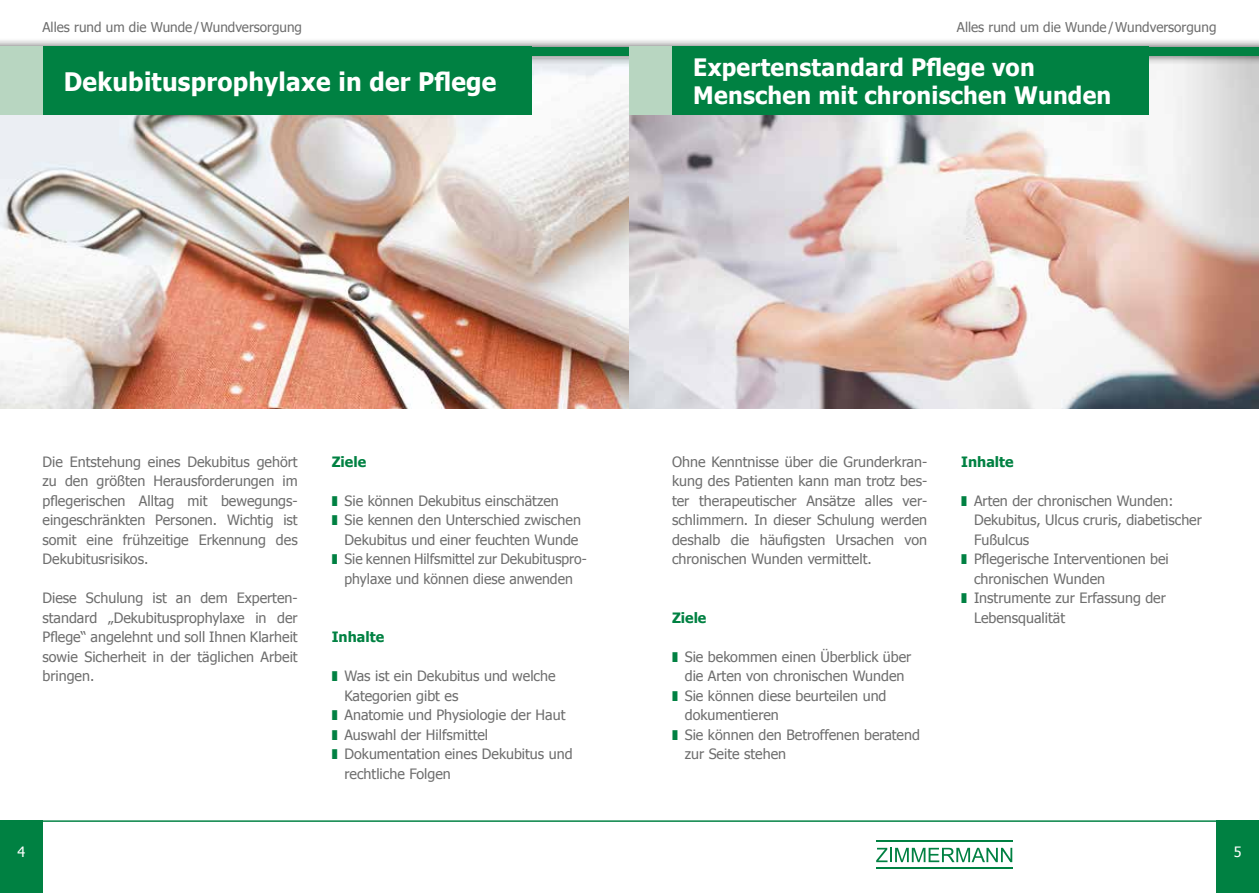
<style>
.page{position:relative;width:1259px;height:893px;background:#fff}
.page>*{position:absolute;margin:0;border:0;box-sizing:border-box;transform-origin:0 0}
.t1{font:700 25.5px "Tahoma";letter-spacing:.01em;color:#fff;scale:.96 1}
.t2{font:700 24px/28.5px "Tahoma";letter-spacing:.01em;color:#fff;scale:.96 1}
.t3{font:14.25px/19.5px "Tahoma";color:#6e6e6e;text-align:justify}
.t4{font:700 14.25px "Tahoma";color:#008142}
.t5{font:14.25px "Tahoma";color:#fff}
.t6{font:13.5px "Tahoma";color:#6e6e6e}
.s1{color:#008142}
</style>
<div class="page">
<img style="left:0;top:64px;width:629px;height:344px">
<img style="left:629px;top:64px;width:630px;height:344px">
<div style="left:0;top:38px;width:1259px;height:26px;background:#000;opacity:.75"></div>
<div style="left:0;top:47px;width:1259px;height:8px;background:#008142"></div>
<hr style="left:0;top:821px;width:1259px;height:1px;background:#008142">
<svg style="left:876px;top:848px;width:136px;height:14px"></svg>
<hr style="left:876px;top:840px;width:136px;height:2px;background:#008142">
<hr style="left:876px;top:867px;width:136px;height:2px;background:#008142">
<div style="left:0;top:821px;width:43px;height:72px;background:#008142"></div>
<div style="left:1216px;top:821px;width:43px;height:72px;background:#008142"></div>
<div style="left:43px;top:47px;width:488px;height:68px;background:#008142"></div>
<div style="left:0;top:47px;width:43px;height:68px;background:#b8d6c1"></div>
<div style="left:629px;top:47px;width:43px;height:68px;background:#b8d6c1"></div>
<div style="left:672px;top:47px;width:476px;height:68px;background:#008142"></div>
<p class="t6" style="left:43px;top:18px;width:261px">Alles rund um die Wunde/Wundversorgung</p>
<h1 class="t1" style="left:64px;top:63px;width:452px">Dekubitusprophylaxe in der Pflege</h1>
<p class="t6" style="left:957px;top:18px;width:261px">Alles rund um die Wunde/Wundversorgung</p>
<h2 class="t2" style="left:693px;top:51px;width:437px">Expertenstandard Pflege von<br>Menschen mit chronischen Wunden</h2>
<p class="t3" style="left:43px;top:451px;width:257px">Die Entstehung eines Dekubitus gehört zu den größten Herausforderungen im pflegerischen Alltag mit bewegungs&shy;eingeschränkten Personen. Wichtig ist somit eine frühzeitige Erkennung des Dekubitusrisikos.</p>
<p class="t3" style="left:43px;top:587px;width:257px">Diese Schulung ist an dem Experten&shy;standard „Dekubitusprophylaxe in der Pflege“ angelehnt und soll Ihnen Klarheit sowie Sicherheit in der täglichen Arbeit bringen.</p>
<p class="t4" style="left:332px;top:451px;width:36px">Ziele</p>
<p class="t3" style="left:332px;top:490px;width:228px"><span class="s1">❚</span> Sie können Dekubitus einschätzen</p>
<p class="t3" style="left:332px;top:509px;width:251px"><span class="s1">❚</span> Sie kennen den Unterschied zwischen</p>
<p class="t3" style="left:344px;top:529px;width:235px">Dekubitus und einer feuchten Wunde</p>
<p class="t3" style="left:332px;top:548px;width:257px"><span class="s1">❚</span> Sie kennen Hilfsmittel zur Dekubituspro-</p>
<p class="t3" style="left:344px;top:568px;width:230px">phylaxe und können diese anwenden</p>
<p class="t4" style="left:332px;top:627px;width:54px">Inhalte</p>
<p class="t3" style="left:332px;top:665px;width:225px"><span class="s1">❚</span> Was ist ein Dekubitus und welche</p>
<p class="t3" style="left:344px;top:685px;width:115px">Kategorien gibt es</p>
<p class="t3" style="left:332px;top:704px;width:235px"><span class="s1">❚</span> Anatomie und Physiologie der Haut</p>
<p class="t3" style="left:332px;top:724px;width:158px"><span class="s1">❚</span> Auswahl der Hilfsmittel</p>
<p class="t3" style="left:332px;top:743px;width:242px"><span class="s1">❚</span> Dokumentation eines Dekubitus und</p>
<p class="t3" style="left:344px;top:763px;width:108px">rechtliche Folgen</p>
<p class="t3" style="left:672px;top:451px;width:257px">Ohne Kenntnisse über die Grunderkran&shy;kung des Patienten kann man trotz bes&shy;ter therapeutischer Ansätze alles ver&shy;schlimmern. In dieser Schulung werden deshalb die häufigsten Ursachen von chronischen Wunden vermittelt.</p>
<p class="t4" style="left:672px;top:607px;width:36px">Ziele</p>
<p class="t3" style="left:672px;top:646px;width:241px"><span class="s1">❚</span> Sie bekommen einen Überblick über</p>
<p class="t3" style="left:685px;top:665px;width:221px">die Arten von chronischen Wunden</p>
<p class="t3" style="left:672px;top:685px;width:216px"><span class="s1">❚</span> Sie können diese beurteilen und</p>
<p class="t3" style="left:685px;top:704px;width:96px">dokumentieren</p>
<p class="t3" style="left:672px;top:724px;width:249px"><span class="s1">❚</span> Sie können den Betroffenen beratend</p>
<p class="t3" style="left:685px;top:743px;width:103px">zur Seite stehen</p>
<p class="t4" style="left:961px;top:451px;width:54px">Inhalte</p>
<p class="t3" style="left:961px;top:490px;width:214px"><span class="s1">❚</span> Arten der chronischen Wunden:</p>
<p class="t3" style="left:974px;top:509px;width:229px">Dekubitus, Ulcus cruris, diabetischer</p>
<p class="t3" style="left:974px;top:529px;width:57px">Fußulcus</p>
<p class="t3" style="left:961px;top:548px;width:209px"><span class="s1">❚</span> Pflegerische Interventionen bei</p>
<p class="t3" style="left:974px;top:568px;width:133px">chronischen Wunden</p>
<p class="t3" style="left:961px;top:587px;width:206px"><span class="s1">❚</span> Instrumente zur Erfassung der</p>
<p class="t3" style="left:974px;top:607px;width:93px">Lebensqualität</p>
<p class="t5" style="left:17px;top:842px;width:9px">4</p>
<p class="t5" style="left:1233px;top:842px;width:9px">5</p>
</div>
